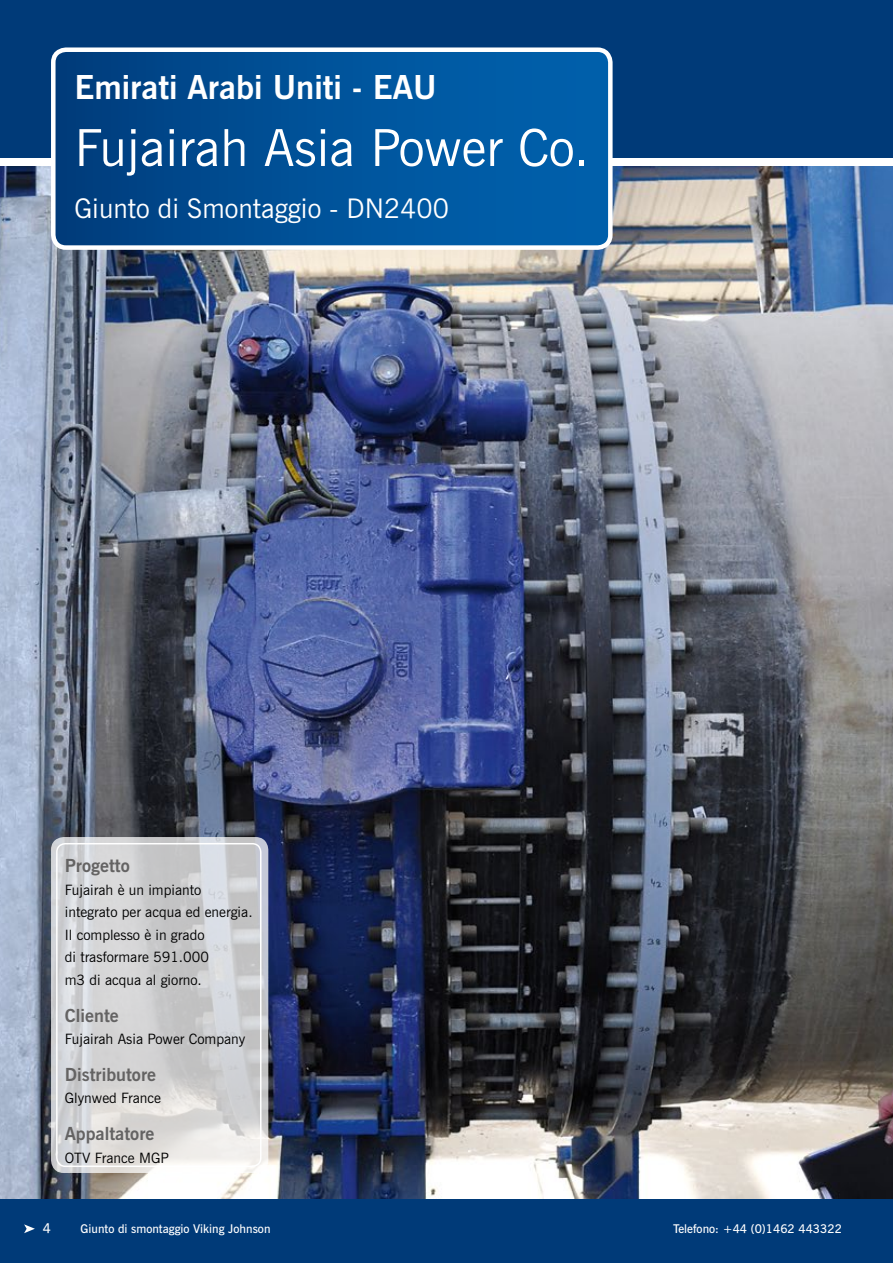
<style>
.page{position:relative;width:893px;height:1263px;background:#fff}
.page>*{position:absolute;margin:0;border:0;box-sizing:border-box;transform-origin:0 0}
.t1{font:51px "News Gothic BT";color:#fff}
.t2{font:700 33px "News Gothic BT";color:#fff}
.t3{font:27px "News Gothic BT";color:#fff}
.t4{font:700 18px "News Gothic BT";color:#646363}
.t5{font:14.25px/22.5px "News Gothic BT";color:#000}
.t6{font:600 13.5px "News Gothic BT";color:#fff}
.t7{font:600 12px "News Gothic BT";color:#fff}
</style>
<div class="page">
<div style="left:0;top:0;width:893px;height:157px;background:#003a78"></div>
<img style="left:0;top:167px;width:893px;height:1032px">
<svg style="left:53px;top:52px;width:557px;height:196px;background:#005197"></svg>
<div style="left:51px;top:47px;width:562px;height:203px;border:4px solid #fff;border-radius:13px"></div>
<svg style="left:51px;top:837px;width:217px;height:336px;background:#d2d3d4"></svg>
<div style="left:56px;top:843px;width:205px;height:324px;border:2px solid #fff;border-radius:9px"></div>
<div style="left:0;top:1199px;width:893px;height:64px;background:#003a78"></div>
<svg style="left:24px;top:1224px;width:11px;height:9px"></svg>
<h2 class="t2" style="left:74px;top:67px;width:364px">Emirati Arabi Uniti - EAU</h2>
<h1 class="t1" style="left:74px;top:117px;width:516px">Fujairah Asia Power Co.</h1>
<h3 class="t3" style="left:74px;top:192px;width:376px">Giunto di Smontaggio - DN2400</h3>
<p class="t4" style="left:65px;top:855px;width:66px">Progetto</p>
<p class="t5" style="left:65px;top:878px;width:189px">Fujairah è un impianto integrato per acqua ed energia.<br>Il complesso è in grado<br>di trasformare 591.000<br>m3 di acqua al giorno.</p>
<p class="t4" style="left:65px;top:1004px;width:55px">Cliente</p>
<p class="t5" style="left:65px;top:1027px;width:182px">Fujairah Asia Power Company</p>
<p class="t4" style="left:65px;top:1063px;width:93px">Distributore</p>
<p class="t5" style="left:65px;top:1087px;width:98px">Glynwed France</p>
<p class="t4" style="left:65px;top:1123px;width:91px">Appaltatore</p>
<p class="t5" style="left:65px;top:1146px;width:106px">OTV France MGP</p>
<p class="t6" style="left:43px;top:1220px;width:10px">4</p>
<p class="t7" style="left:81px;top:1222px;width:191px">Giunto di smontaggio Viking Johnson</p>
<p class="t7" style="left:664px;top:1222px;width:53px">Tel ph e</p>
<p class="t7" style="left:673px;top:1222px;width:170px">Telefono: +44 (0)1462 443322</p>
</div>
